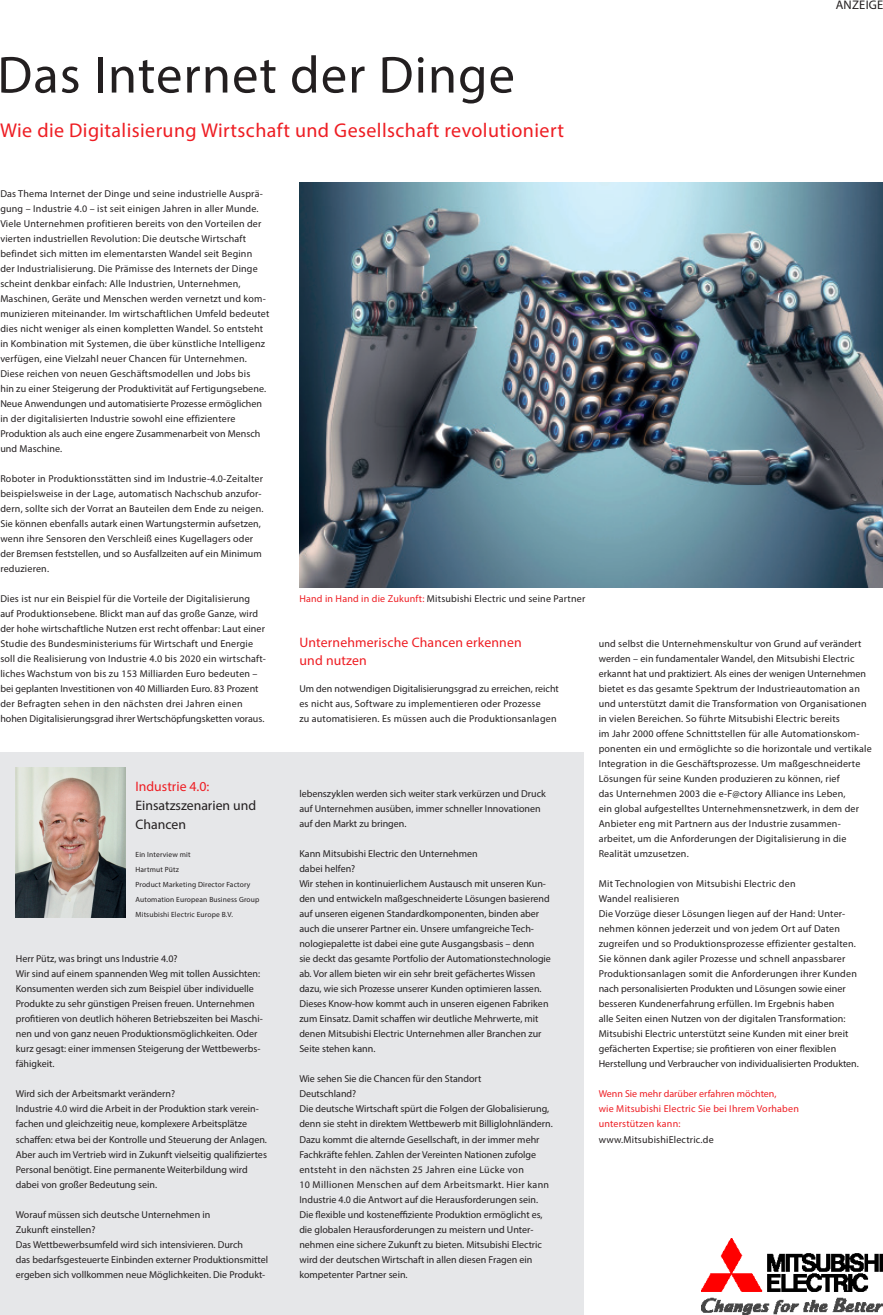
<style>
.page{position:relative;width:883px;height:1315px;background:#fff}
.page>*{position:absolute;margin:0;border:0;box-sizing:border-box;transform-origin:0 0}
.t1{font:52.5px "Myriad Pro";letter-spacing:.02em;color:#231f20}
.Body{font:20px "Myriad Pro";letter-spacing:.02em;color:#ee1d23}
.Body-2{font:13.75px/17.5px "Myriad Pro";letter-spacing:.01em;color:#ee1d23}
.Body-3{font:13.75px/18.8px "Myriad Pro";color:#231f20}
.t2{font:12.5px "Myriad Pro";letter-spacing:.02em;color:#231f20}
.Body-4{font:10px/15px "Myriad Pro";letter-spacing:.01em;color:#231f20}
.Body-5{font:10px/15px "Myriad Pro";letter-spacing:.02em;color:#ee1d23}
.Body-6{font:7.5px/15px "Myriad Pro";letter-spacing:.02em;color:#231f20}
.s1{color:#ee1d23}
</style>
<div class="page">
<div style="left:0;top:752px;width:583px;height:563px;background:#e6e7e9"></div>
<img style="left:701px;top:1239px;width:180px;height:75px">
<img style="left:299px;top:182px;width:583px;height:405px">
<img style="left:16px;top:767px;width:109px;height:150px">
<p class="t1" style="left:-3px;top:43px;width:519px">Das Internet der Dinge</p>
<p class="Body" style="left:0;top:118px;width:565px">Wie die Digitalisierung Wirtschaft und Gesellschaft revolutioniert</p>
<p class="t2" style="left:835px;top:-3px;width:49px">ANZEIGE</p>
<p class="Body-4" style="left:0;top:186px;width:270px">Das Thema Internet der Dinge und seine industrielle Ausprä&shy;gung – Industrie 4.0 – ist seit einigen Jahren in aller Munde.<br>Viele Unternehmen profitieren bereits von den Vorteilen der vierten industriellen Revolution: Die deutsche Wirtschaft befindet sich mitten im elementarsten Wandel seit Beginn<br>der Industrialisierung. Die Prämisse des Internets der Dinge scheint denkbar einfach: Alle Industrien, Unternehmen, Maschinen, Geräte und Menschen werden vernetzt und kom&shy;munizieren miteinander. Im wirtschaftlichen Umfeld bedeutet dies nicht weniger als einen kompletten Wandel. So entsteht in Kombination mit Systemen, die über künstliche Intelligenz verfügen, eine Vielzahl neuer Chancen für Unternehmen.<br>Diese reichen von neuen Geschäftsmodellen und Jobs bis<br>hin zu einer Steigerung der Produktivität auf Fertigungsebene.<br>Neue Anwendungen und automatisierte Prozesse ermöglichen in der digitalisierten Industrie sowohl eine effizientere Produktion als auch eine engere Zusammenarbeit von Mensch und Maschine.</p>
<p class="Body-4" style="left:0;top:471px;width:265px">Roboter in Produktionsstätten sind im Industrie-4.0-Zeitalter beispielsweise in der Lage, automatisch Nachschub anzufor&shy;dern, sollte sich der Vorrat an Bauteilen dem Ende zu neigen.<br>Sie können ebenfalls autark einen Wartungstermin aufsetzen, wenn ihre Sensoren den Verschleiß eines Kugellagers oder der Bremsen feststellen, und so Ausfallzeiten auf ein Minimum reduzieren.</p>
<p class="Body-4" style="left:0;top:591px;width:259px">Dies ist nur ein Beispiel für die Vorteile der Digitalisierung auf Produktionsebene. Blickt man auf das große Ganze, wird</p>
<p class="Body-4" style="left:0;top:621px;width:267px">der hohe wirtschaftliche Nutzen erst recht offenbar: Laut einer Studie des Bundesministeriums für Wirtschaft und Energie soll die Realisierung von Industrie 4.0 bis 2020 ein wirtschaft&shy;liches Wachstum von bis zu 153 Milliarden Euro bedeuten –</p>
<p class="Body-4" style="left:0;top:681px;width:265px">bei geplanten Investitionen von 40 Milliarden Euro. 83 Prozent der Befragten sehen in den nächsten drei Jahren einen hohen Digitalisierungsgrad ihrer Wertschöpfungsketten voraus.</p>
<p class="Body-3" style="left:135px;top:777px;width:122px"><span class="s1">Industrie 4.0:<br></span>Einsatzszenarien und<br>Chancen</p>
<p class="Body-6" style="left:135px;top:847px;width:125px">Ein Interview mit<br>Hartmut Pütz<br>Product Marketing Director Factory<br>Automation European Business Group<br>Mitsubishi Electric Europe B.V.</p>
<p class="Body-4" style="left:16px;top:951px;width:163px">Herr Pütz, was bringt uns Industrie 4.0?</p>
<p class="Body-4" style="left:16px;top:966px;width:248px">Wir sind auf einem spannenden Weg mit tollen Aussichten:<br>Konsumenten werden sich zum Beispiel über individuelle Produkte zu sehr günstigen Preisen freuen. Unternehmen profitieren von deutlich höheren Betriebszeiten bei Maschi&shy;nen und von ganz neuen Produktionsmöglichkeiten. Oder kurz gesagt: einer immensen Steigerung der Wettbewerbs&shy;fähigkeit.</p>
<p class="Body-4" style="left:16px;top:1086px;width:161px">Wird sich der Arbeitsmarkt verändern?</p>
<p class="Body-4" style="left:16px;top:1101px;width:252px">Industrie 4.0 wird die Arbeit in der Produktion stark verein&shy;fachen und gleichzeitig neue, komplexere Arbeitsplätze schaffen: etwa bei der Kontrolle und Steuerung der Anlagen.<br>Aber auch im Vertrieb wird in Zukunft vielseitig qualifiziertes Personal benötigt. Eine permanente Weiterbildung wird dabei von großer Bedeutung sein.</p>
<p class="Body-4" style="left:16px;top:1206px;width:196px">Worauf müssen sich deutsche Unternehmen in<br>Zukunft einstellen?</p>
<p class="Body-4" style="left:16px;top:1236px;width:254px">Das Wettbewerbsumfeld wird sich intensivieren. Durch<br>das bedarfsgesteuerte Einbinden externer Produktionsmittel ergeben sich vollkommen neue Möglichkeiten. Die Produkt-</p>
<p class="Body-4" style="left:299px;top:591px;width:287px"><span class="s1">Hand in Hand in die Zukunft:</span> Mitsubishi Electric und seine Partner</p>
<p class="Body-2" style="left:299px;top:633px;width:224px">Unternehmerische Chancen erkennen und nutzen</p>
<p class="Body-4" style="left:299px;top:681px;width:261px">Um den notwendigen Digitalisierungsgrad zu erreichen, reicht es nicht aus, Software zu implementieren oder Prozesse<br>zu automatisieren. Es müssen auch die Produktionsanlagen</p>
<p class="Body-4" style="left:299px;top:786px;width:248px">lebenszyklen werden sich weiter stark verkürzen und Druck auf Unternehmen ausüben, immer schneller Innovationen auf den Markt zu bringen.</p>
<p class="Body-4" style="left:299px;top:846px;width:180px">Kann Mitsubishi Electric den Unternehmen dabei helfen?</p>
<p class="Body-4" style="left:299px;top:876px;width:253px">Wir stehen in kontinuierlichem Austausch mit unseren Kun&shy;den und entwickeln maßgeschneiderte Lösungen basierend auf unseren eigenen Standardkomponenten, binden aber auch die unserer Partner ein. Unsere umfangreiche Tech&shy;nologiepalette ist dabei eine gute Ausgangsbasis – denn<br>sie deckt das gesamte Portfolio der Automationstechnologie ab. Vor allem bieten wir ein sehr breit gefächertes Wissen dazu, wie sich Prozesse unserer Kunden optimieren lassen.<br>Dieses Know-how kommt auch in unseren eigenen Fabriken zum Einsatz. Damit schaffen wir deutliche Mehrwerte, mit denen Mitsubishi Electric Unternehmen aller Branchen zur Seite stehen kann.</p>
<p class="Body-4" style="left:299px;top:1071px;width:183px">Wie sehen Sie die Chancen für den Standort<br>Deutschland?</p>
<p class="Body-4" style="left:299px;top:1101px;width:255px">Die deutsche Wirtschaft spürt die Folgen der Globalisierung, denn sie steht in direktem Wettbewerb mit Billiglohnländern.<br>Dazu kommt die alternde Gesellschaft, in der immer mehr Fachkräfte fehlen. Zahlen der Vereinten Nationen zufolge entsteht in den nächsten 25 Jahren eine Lücke von<br>10 Millionen Menschen auf dem Arbeitsmarkt. Hier kann Industrie 4.0 die Antwort auf die Herausforderungen sein.<br>Die flexible und kosteneffiziente Produktion ermöglicht es, die globalen Herausforderungen zu meistern und Unter&shy;nehmen eine sichere Zukunft zu bieten. Mitsubishi Electric wird der deutschen Wirtschaft in allen diesen Fragen ein kompetenter Partner sein.</p>
<p class="Body-4" style="left:598px;top:636px;width:274px">und selbst die Unternehmenskultur von Grund auf verändert werden – ein fundamentaler Wandel, den Mitsubishi Electric erkannt hat und praktiziert. Als eines der wenigen Unternehmen bietet es das gesamte Spektrum der Industrieautomation an und unterstützt damit die Transformation von Organisationen in vielen Bereichen. So führte Mitsubishi Electric bereits<br>im Jahr 2000 offene Schnittstellen für alle Automationskom&shy;ponenten ein und ermöglichte so die horizontale und vertikale Integration in die Geschäftsprozesse. Um maßgeschneiderte Lösungen für seine Kunden produzieren zu können, rief<br>das Unternehmen 2003 die e-F@ctory Alliance ins Leben,<br>ein global aufgestelltes Unternehmensnetzwerk, in dem der Anbieter eng mit Partnern aus der Industrie zusammen&shy;arbeitet, um die Anforderungen der Digitalisierung in die Realität umzusetzen.</p>
<p class="Body-4" style="left:598px;top:876px;width:198px">Mit Technologien von Mitsubishi Electric den<br>Wandel realisieren</p>
<p class="Body-4" style="left:598px;top:906px;width:262px">Die Vorzüge dieser Lösungen liegen auf der Hand: Unter&shy;nehmen können jederzeit und von jedem Ort auf Daten zugreifen und so Produktionsprozesse effizienter gestalten.<br>Sie können dank agiler Prozesse und schnell anpassbarer Produktionsanlagen somit die Anforderungen ihrer Kunden nach personalisierten Produkten und Lösungen sowie einer besseren Kundenerfahrung erfüllen. Im Ergebnis haben<br>alle Seiten einen Nutzen von der digitalen Transformation:<br>Mitsubishi Electric unterstützt seine Kunden mit einer breit gefächerten Expertise; sie profitieren von einer flexiblen Herstellung und Verbraucher von individualisierten Produkten.</p>
<p class="Body-5" style="left:598px;top:1086px;width:202px">Wenn Sie mehr darüber erfahren möchten,<br>wie Mitsubishi Electric Sie bei Ihrem Vorhaben unterstützen kann:</p>
<p class="Body-4" style="left:598px;top:1131px;width:116px">www.MitsubishiElectric.de</p>
</div>
